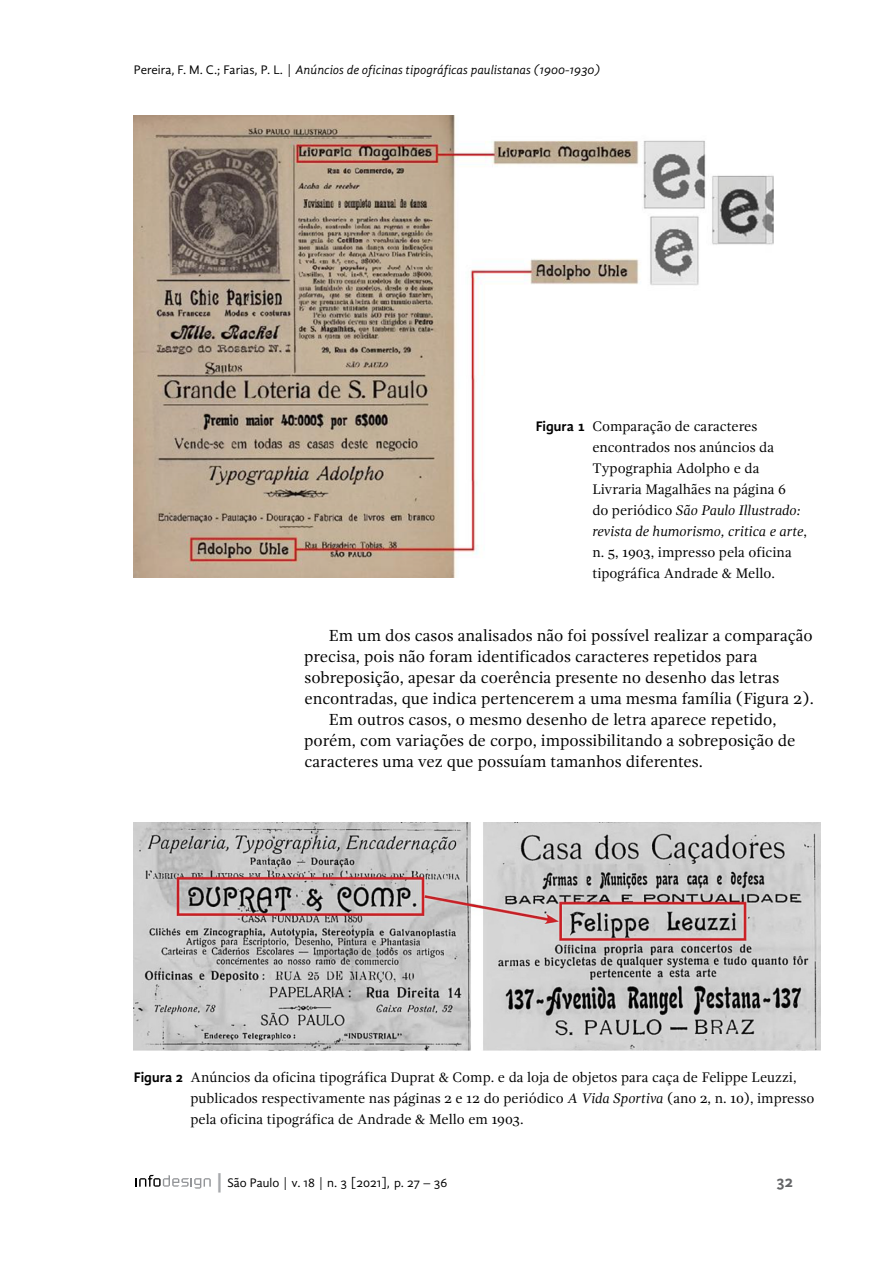
<style>
.page{position:relative;width:893px;height:1263px;background:#fff}
.page>*{position:absolute;margin:0;border:0;box-sizing:border-box;transform-origin:0 0}
.PT_Corpo_de_texto{font:16.5px/21px "Gandhi Serif";color:#000}
.t1{font:700 16.5px "Gandhi Sans";color:#636466}
.t2{font:14.25px/21px "Gandhi Serif";color:#000}
.t3{font:italic 12.75px "Gandhi Sans";color:#000}
.t4{font:12.75px "Gandhi Sans";letter-spacing:-.005em;color:#000}
.s1{font-style:normal}
.s2{font-family:"Gandhi Sans";font-weight:700}
.s3{font-style:italic}
.s4{font-size:19.2px;color:#a7a9ac}
</style>
<div class="page">
<svg style="left:136px;top:1175px;width:75px;height:13px"></svg>
<img style="left:134px;top:116px;width:639px;height:462px">
<img style="left:134px;top:822px;width:686px;height:228px">
<p class="t3" style="left:134px;top:62px;width:468px"><span class="s1">Pereira, F. M. C.; Farias, P. L. |</span> Anúncios de oficinas tipográficas paulistanas (1900-1930)</p>
<p class="t2" style="left:592px;top:415px;width:216px;text-indent:-57px"><span class="s2">Figura 1</span> Comparação de caracteres encontrados nos anúncios da<br>Typographia Adolpho e da<br>Livraria Magalhães na página 6<br>do periódico <span class="s3">São Paulo Illustrado: revista de humorismo, critica e arte</span>, n. 5, 1903, impresso pela oficina tipográfica Andrade &amp; Mello.</p>
<p class="PT_Corpo_de_texto" style="left:304px;top:625px;width:511px;text-indent:25px">Em um dos casos analisados não foi possível realizar a comparação precisa, pois não foram identificados caracteres repetidos para sobreposição, apesar da coerência presente no desenho das letras encontradas, que indica pertencerem a uma mesma família (Figura 2).</p>
<p class="PT_Corpo_de_texto" style="left:304px;top:709px;width:493px;text-indent:25px">Em outros casos, o mesmo desenho de letra aparece repetido, porém, com variações de corpo, impossibilitando a sobreposição de caracteres uma vez que possuíam tamanhos diferentes.</p>
<p class="t2" style="left:190px;top:1066px;width:625px;text-indent:-57px"><span class="s2">Figura 2</span> Anúncios da oficina tipográfica Duprat &amp; Comp. e da loja de objetos para caça de Felippe Leuzzi, publicados respectivamente nas páginas 2 e 12 do periódico <span class="s3">A Vida Sportiva</span> (ano 2, n. 10), impresso pela oficina tipográfica de Andrade &amp; Mello em 1903.</p>
<p class="t4" style="left:214px;top:1175px;width:235px"><span class="s4">|</span>São Paulo | v. 18 | n. 3 [2021], p. 27 – 36</p>
<p class="t1" style="left:776px;top:1171px;width:18px">32</p>
</div>
